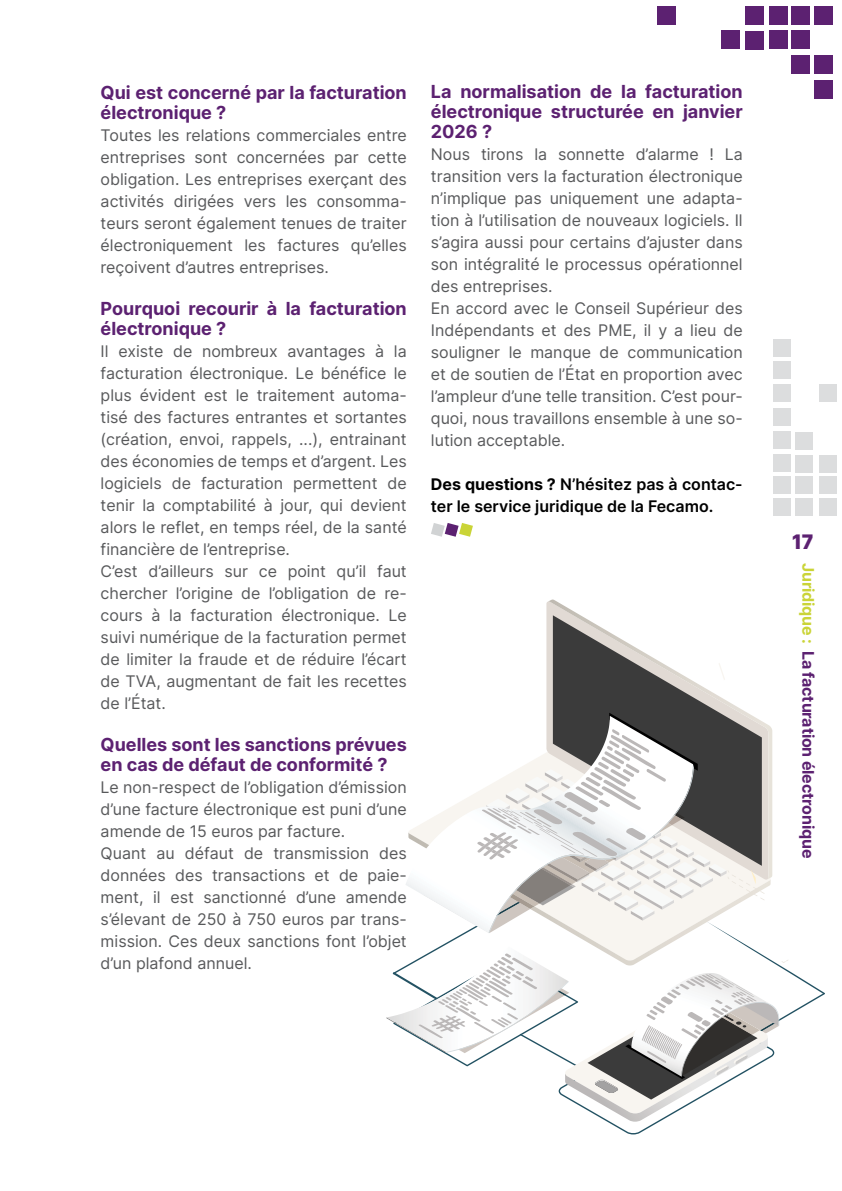
<style>
.page{position:relative;width:842px;height:1191px;background:#fff}
.page>*{position:absolute;margin:0;border:0;box-sizing:border-box;transform-origin:0 0}
.t1{font:900 20px "Inter";color:#5c2171;scale:.95 1}
.t2{font:700 18px/20px "Inter";color:#5c2171}
.t3{font:16px/22px "Inter";color:#58595b}
.t4{font:600 16px/22px "Inter";color:#000}
.t5{font:700 16px "Inter";letter-spacing:-.01em;color:#5c2171}
.s1{font-weight:700}
.s2{color:#cad437}
</style>
<div class="page">
<svg style="left:548px;top:599px;width:32px;height:113px"></svg>
<svg style="left:553px;top:615px;width:193px;height:97px"></svg>
<svg style="left:386px;top:712px;width:439px;height:422px"></svg>
<svg style="left:718px;top:663px;width:7px;height:17px"></svg>
<div style="left:815px;top:80px;width:18px;height:19px;background:#5c2171"></div>
<div style="left:815px;top:55px;width:18px;height:19px;background:#5c2171"></div>
<div style="left:791px;top:55px;width:19px;height:19px;background:#5c2171"></div>
<div style="left:791px;top:31px;width:19px;height:18px;background:#5c2171"></div>
<div style="left:769px;top:31px;width:19px;height:18px;background:#5c2171"></div>
<div style="left:721px;top:31px;width:19px;height:18px;background:#5c2171"></div>
<div style="left:815px;top:6px;width:18px;height:19px;background:#5c2171"></div>
<div style="left:791px;top:6px;width:19px;height:19px;background:#5c2171"></div>
<div style="left:769px;top:6px;width:19px;height:19px;background:#5c2171"></div>
<div style="left:745px;top:6px;width:18px;height:19px;background:#5c2171"></div>
<div style="left:657px;top:6px;width:18px;height:19px;background:#5c2171"></div>
<div style="left:745px;top:31px;width:18px;height:19px;background:#5c2171"></div>
<div style="left:773px;top:384px;width:18px;height:18px;background:#dcddde"></div>
<div style="left:773px;top:408px;width:18px;height:17px;background:#dcddde"></div>
<div style="left:819px;top:498px;width:17px;height:18px;background:#dcddde"></div>
<div style="left:819px;top:477px;width:17px;height:17px;background:#dcddde"></div>
<div style="left:819px;top:455px;width:17px;height:18px;background:#dcddde"></div>
<div style="left:819px;top:384px;width:17px;height:18px;background:#dcddde"></div>
<div style="left:773px;top:431px;width:18px;height:17px;background:#dcddde"></div>
<div style="left:796px;top:498px;width:17px;height:18px;background:#dcddde"></div>
<div style="left:796px;top:477px;width:17px;height:17px;background:#dcddde"></div>
<div style="left:796px;top:455px;width:17px;height:18px;background:#dcddde"></div>
<div style="left:796px;top:432px;width:17px;height:18px;background:#dcddde"></div>
<div style="left:773px;top:454px;width:18px;height:17px;background:#dcddde"></div>
<div style="left:773px;top:339px;width:18px;height:18px;background:#dcddde"></div>
<div style="left:773px;top:498px;width:18px;height:18px;background:#dcddde"></div>
<div style="left:773px;top:477px;width:18px;height:17px;background:#dcddde"></div>
<div style="left:773px;top:362px;width:18px;height:17px;background:#dcddde"></div>
<svg style="left:431px;top:523px;width:42px;height:14px"></svg>
<p class="t2" style="left:101px;top:82px;width:308px">Qui est concerné par la facturation électronique ?</p>
<p class="t3" style="left:101px;top:124px;width:308px;text-align:justify">Toutes les relations commerciales entre entreprises sont concernées par cette obligation. Les entreprises exerçant des activités dirigées vers les consomma&shy;teurs seront également tenues de traiter électroniquement les factures qu’elles reçoivent d’autres entreprises.</p>
<p class="t2" style="left:101px;top:298px;width:308px">Pourquoi recourir à la facturation électronique ?</p>
<p class="t3" style="left:101px;top:340px;width:308px">Il existe de nombreux avantages à la facturation électronique. Le bénéfice le plus évident est le traitement automa&shy;tisé des factures entrantes et sortantes (création, envoi, rappels, ...), entrainant des économies de temps et d’argent. Les logiciels de facturation permettent de tenir la comptabilité à jour, qui devient alors le reflet, en temps réel, de la santé financière de l’entreprise.<br>C’est d’ailleurs sur ce point qu’il faut chercher l’origine de l’obligation de re&shy;cours à la facturation électronique. Le suivi numérique de la facturation permet de limiter la fraude et de réduire l’écart de TVA, augmentant de fait les recettes de l’État.</p>
<p class="t2" style="left:101px;top:734px;width:308px">Quelles sont les sanctions prévues en cas de défaut de conformité ?</p>
<p class="t3" style="left:101px;top:776px;width:308px">Le non-respect de l’obligation d’émission d’une facture électronique est puni d’une amende de 15 euros par facture.<br>Quant au défaut de transmission des données des transactions et de paie&shy;ment, il est sanctionné d’une amende s’élevant de 250 à 750 euros par trans&shy;mission. Ces deux sanctions font l’objet d’un plafond annuel.</p>
<p class="t2" style="left:431px;top:81px;width:313px;text-align:justify">La normalisation de la facturation électronique structurée en janvier 2026 ?</p>
<p class="t3" style="left:431px;top:143px;width:313px">Nous tirons la sonnette d’alarme ! La transition vers la facturation électronique n’implique pas uniquement une adapta&shy;tion à l’utilisation de nouveaux logiciels. Il s’agira aussi pour certains d’ajuster dans son intégralité le processus opérationnel des entreprises.<br>En accord avec le Conseil Supérieur des Indépendants et des PME, il y a lieu de souligner le manque de communication et de soutien de l’État en proportion avec l’ampleur d’une telle transition. C’est pour&shy;quoi, nous travaillons ensemble à une so&shy;lution acceptable.</p>
<p class="t4" style="left:431px;top:473px;width:313px"><span class="s1">Des questions ?</span> N’hésitez pas à contac&shy;ter le service juridique de la Fecamo.</p>
<p class="t1" style="left:792px;top:527px;width:24px">17</p>
<p class="t5" style="left:820px;top:563px;width:297px;rotate:90deg"><span class="s2">Juridique :</span> La facturation électronique</p>
</div>
